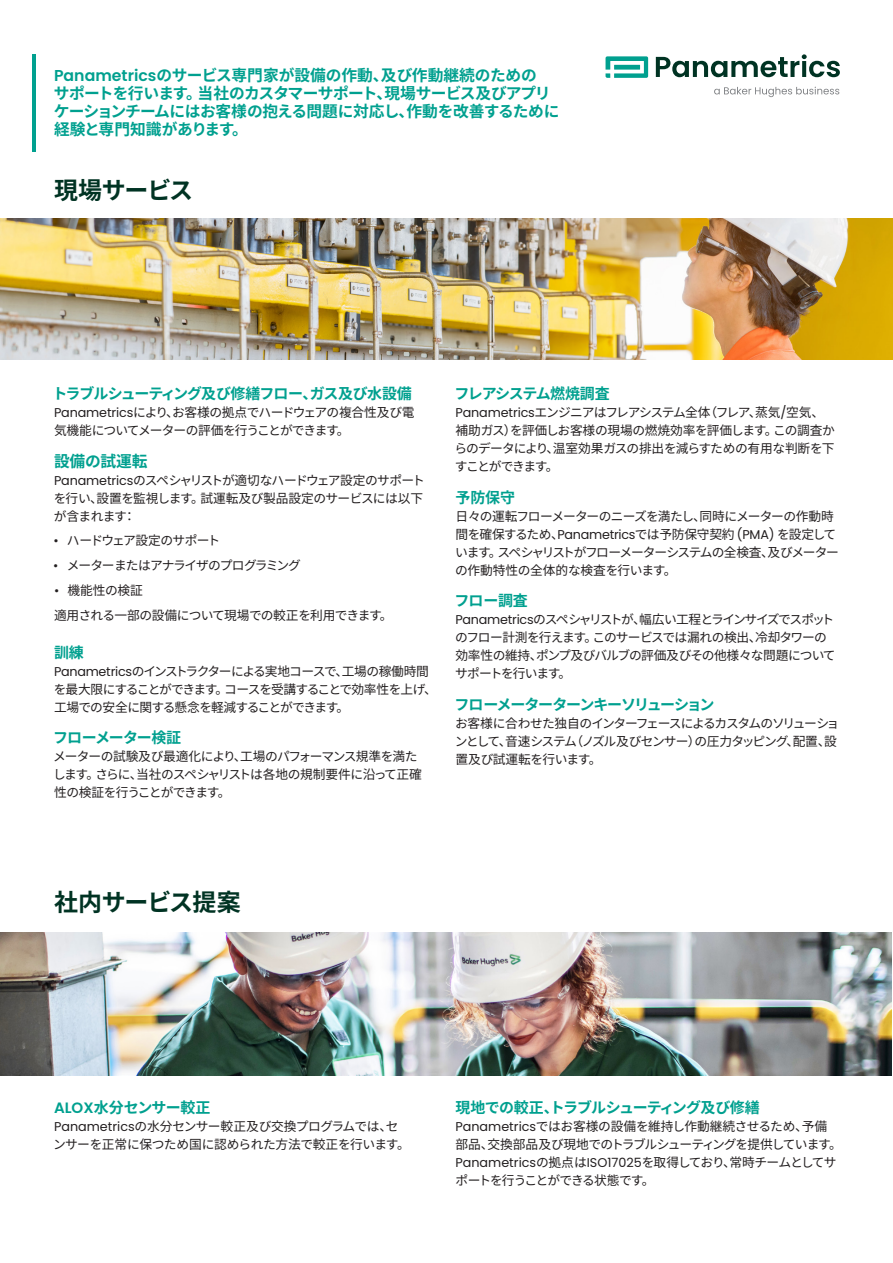
<style>
.page{position:relative;width:893px;height:1263px;background:#fff}
.page>*{position:absolute;margin:0;border:0;box-sizing:border-box;transform-origin:0 0}
.t1{font:700 24px "Noto Sans CJ Kjp";letter-spacing:-.025em;color:#003323}
._10_5pt-body_subhead{font:700 15.75px/18px "Noto Sans CJ Kjp";letter-spacing:-.03em;color:#00a08f}
.t2{font:700 15px "Noto Sans CJ Kjp";letter-spacing:-.055em;color:#00a08f}
.t3{font:700 15px "Noto Sans CJ Kjp";letter-spacing:-.085em;color:#00a08f}
.t4{font:700 15px "Noto Sans CJ Kjp";letter-spacing:-.015em;color:#00a08f}
.t5{font:700 15px "Noto Sans CJ Kjp";letter-spacing:-.075em;color:#00a08f}
._8_5pt-body_text{font:12.75px/18px "Noto Sans CJ Kjp";letter-spacing:-.06em;color:#231f20}
._8_5pt-body_text-2{font:12.75px/18px "Noto Sans CJ Kjp";letter-spacing:-.08em;color:#231f20}
._8_5pt-body_text-3{font:12.75px/18px "Noto Sans CJ Kjp";letter-spacing:-.03em;color:#231f20}
._8_5pt-body_text-4{font:12.75px "Noto Sans CJ Kjp";letter-spacing:-.085em;color:#231f20}
.s1{font-family:"Poppins";font-weight:600}
.s2{font-family:"Poppins"}
</style>
<div class="page">
<svg style="left:605px;top:56px;width:43px;height:22px"></svg>
<svg style="left:656px;top:54px;width:184px;height:23px"></svg>
<svg style="left:714px;top:87px;width:125px;height:10px"></svg>
<hr style="left:32px;top:54px;width:4px;height:97px;background:#00a08f">
<img style="left:0;top:219px;width:893px;height:140px">
<img style="left:0;top:932px;width:892px;height:144px">
<p class="_10_5pt-body_subhead" style="left:54px;top:67px;width:507px"><span class="s1">Panametrics</span>のサービス専門家が設備の作動、及び作動継続のための<br>サポートを行います。当社のカスタマーサポート、現場サービス及びアプリケーションチームにはお客様の抱える問題に対応し、作動を改善するために経験と専門知識があります。</p>
<p class="t1" style="left:54px;top:177px;width:141px">現場サービス</p>
<p class="t2" style="left:52px;top:385px;width:361px">トラブルシューティング及び修繕フロー、ガス及び水設備</p>
<p class="_8_5pt-body_text" style="left:54px;top:404px;width:362px"><span class="s2">Panametrics</span>により、お客様の拠点でハードウェアの複合性及び電気機能についてメーターの評価を行うことができます。</p>
<p class="_10_5pt-body_subhead" style="left:54px;top:452px;width:95px">設備の試運転</p>
<p class="_8_5pt-body_text" style="left:54px;top:471px;width:372px"><span class="s2">Panametrics</span>のスペシャリストが適切なハードウェア設定のサポートを行い、設置を監視します。試運転及び製品設定のサービスには以下が含まれます：</p>
<p class="_8_5pt-body_text" style="left:53px;top:532px;width:168px"><span class="s2">•</span> ハードウェア設定のサポート</p>
<p class="_8_5pt-body_text-4" style="left:53px;top:558px;width:249px"><span class="s2">•</span> メーターまたはアナライザのプログラミング</p>
<p class="_8_5pt-body_text" style="left:54px;top:581px;width:90px"><span class="s2">•</span> 機能性の検証</p>
<p class="_8_5pt-body_text" style="left:54px;top:606px;width:340px">適用される一部の設備について現場での較正を利用できます。</p>
<p class="t2" style="left:54px;top:644px;width:31px">訓練</p>
<p class="_8_5pt-body_text" style="left:54px;top:662px;width:385px"><span class="s2">Panametrics</span>のインストラクターによる実地コースで、工場の稼働時間を最大限にすることができます。コースを受講することで効率性を上げ、工場での安全に関する懸念を軽減することができます。</p>
<p class="t2" style="left:53px;top:729px;width:130px">フローメーター検証</p>
<p class="_8_5pt-body_text" style="left:53px;top:748px;width:370px">メーターの試験及び最適化により、工場のパフォーマンス規準を満たします。さらに、当社のスペシャリストは各地の規制要件に沿って正確性の検証を行うことができます。</p>
<p class="t5" style="left:455px;top:385px;width:157px">フレアシステム燃焼調査</p>
<p class="_8_5pt-body_text" style="left:454px;top:404px;width:382px"><span class="s2">Panametrics</span>エンジニアはフレアシステム全体（フレア、蒸気<span class="s2">/</span>空気、補助ガス）を評価しお客様の現場の燃焼効率を評価します。この調査からのデータにより、温室効果ガスの排出を減らすための有用な判断を下すことができます。</p>
<p class="t2" style="left:455px;top:489px;width:61px">予防保守</p>
<p class="_8_5pt-body_text" style="left:455px;top:507px;width:385px">日々の運転フローメーターのニーズを満たし、同時にメーターの作動時間を確保するため、<span class="s2">Panametrics</span>では予防保守契約 <span class="s2">(PMA)</span> を設定しています。スペシャリストがフローメーターシステムの全検査、及びメーターの作動特性の全体的な検査を行います。</p>
<p class="t2" style="left:455px;top:592px;width:75px">フロー調査</p>
<p class="_8_5pt-body_text" style="left:455px;top:611px;width:382px"><span class="s2">Panametrics</span>のスペシャリストが、幅広い工程とラインサイズでスポットのフロー計測を行えます。このサービスでは漏れの検出、冷却タワーの効率性の維持、ポンプ及びバルブの評価及びその他様々な問題についてサポートを行います。</p>
<p class="t3" style="left:455px;top:696px;width:262px">フローメーターターンキーソリューション</p>
<p class="_8_5pt-body_text-2" style="left:455px;top:714px;width:386px">お客様に合わせた独自のインターフェースによるカスタムのソリューションとして、音速システム（ノズル及びセンサー）の圧力タッピング、配置、設置及び試運転を行います。</p>
<p class="t1" style="left:54px;top:889px;width:188px">社内サービス提案</p>
<p class="t4" style="left:54px;top:1099px;width:158px"><span class="s1">ALOX</span>水分センサー較正</p>
<p class="_8_5pt-body_text-3" style="left:53px;top:1117px;width:358px"><span class="s2">Panametrics</span>の水分センサー較正及び交換プログラムでは、センサーを正常に保つため国に認められた方法で較正を行います。</p>
<p class="t2" style="left:455px;top:1099px;width:306px">現地での較正、トラブルシューティング及び修繕</p>
<p class="_8_5pt-body_text" style="left:455px;top:1117px;width:388px"><span class="s2">Panametrics</span>ではお客様の設備を維持し作動継続させるため、予備部品、交換部品及び現地でのトラブルシューティングを提供しています。<span class="s2">Panametrics</span>の拠点は<span class="s2">ISO17025</span>を取得しており、常時チームとしてサポートを行うことができる状態です。</p>
</div>
